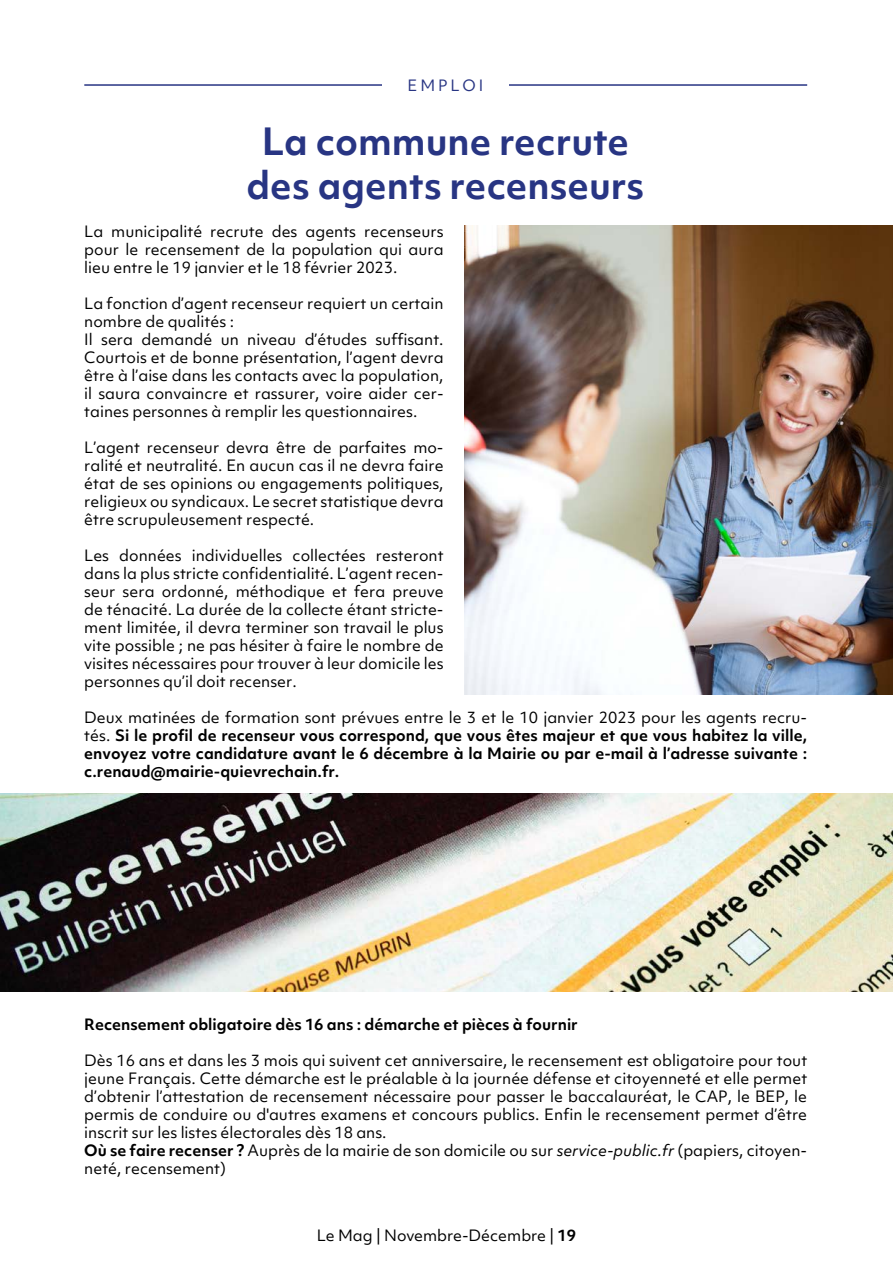
<style>
.page{position:relative;width:893px;height:1263px;background:#fff}
.page>*{position:absolute;margin:0;border:0;box-sizing:border-box;transform-origin:0 0}
.t1{font:700 36px/43.2px "Objektiv Mk 1";color:#283583;text-align:center}
.t2{font:15px/18px "Objektiv Mk 1";color:#000;text-align:justify}
.t3{font:700 15px/18px "Objektiv Mk 1";color:#000;text-align:justify}
.t4{font:15px "Objektiv Mk 1";letter-spacing:.2em;color:#283583}
.s1{font-weight:400}
.s2{font-weight:700}
.s3{font-style:italic}
</style>
<div class="page">
<hr style="left:84px;top:84px;width:723px;height:2px;background:#283583">
<div style="left:382px;top:62px;width:127px;height:46px;background:#fff"></div>
<img style="left:465px;top:225px;width:428px;height:469px">
<img style="left:0;top:793px;width:893px;height:198px">
<p class="t4" style="left:407px;top:75px;width:77px">EMPLOI</p>
<h1 class="t1" style="left:246px;top:119px;width:399px">La commune recrute des agents recenseurs</h1>
<p class="t2" style="left:84px;top:223px;width:361px">La municipalité recrute des agents recenseurs pour le recensement de la population qui aura lieu entre le 19 janvier et le 18 février 2023.</p>
<p class="t2" style="left:84px;top:295px;width:361px;text-align:left">La fonction d’agent recenseur requiert un certain nombre de qualités :<br>Il sera demandé un niveau d’études suffisant.<br>Courtois et de bonne présentation, l’agent devra être à l’aise dans les contacts avec la population, il saura convaincre et rassurer, voire aider cer&shy;taines personnes à remplir les questionnaires.</p>
<p class="t2" style="left:84px;top:439px;width:361px">L’agent recenseur devra être de parfaites mo&shy;ralité et neutralité. En aucun cas il ne devra faire état de ses opinions ou engagements politiques, religieux ou syndicaux. Le secret statistique devra être scrupuleusement respecté.</p>
<p class="t2" style="left:84px;top:547px;width:361px">Les données individuelles collectées resteront dans la plus stricte confidentialité. L’agent recen&shy;seur sera ordonné, méthodique et fera preuve de ténacité. La durée de la collecte étant stricte&shy;ment limitée, il devra terminer son travail le plus vite possible ; ne pas hésiter à faire le nombre de visites nécessaires pour trouver à leur domicile les personnes qu’il doit recenser.</p>
<p class="t3" style="left:84px;top:708px;width:724px"><span class="s1">Deux matinées de formation sont prévues entre le 3 et le 10 janvier 2023 pour les agents recru&shy;tés.</span> Si le profil de recenseur vous correspond, que vous êtes majeur et que vous habitez la ville, envoyez votre candidature avant le 6 décembre à la Mairie ou par e-mail à l’adresse suivante : c.renaud@mairie-quievrechain.fr.</p>
<p class="t3" style="left:84px;top:1014px;width:495px">Recensement obligatoire dès 16 ans : démarche et pièces à fournir</p>
<p class="t2" style="left:84px;top:1051px;width:724px;text-align:left">Dès 16 ans et dans les 3 mois qui suivent cet anniversaire, le recensement est obligatoire pour tout jeune Français. Cette démarche est le préalable à la journée défense et citoyenneté et elle permet d’obtenir l’attestation de recensement nécessaire pour passer le baccalauréat, le CAP, le BEP, le permis de conduire ou d'autres examens et concours publics. Enfin le recensement permet d’être inscrit sur les listes électorales dès 18 ans.<br><span class="s2">Où se faire recenser ?</span> Auprès de la mairie de son domicile ou sur <span class="s3">service-public.fr</span> (papiers, citoyen&shy;neté, recensement)</p>
<p class="t2" style="left:317px;top:1226px;width:261px">Le Mag | Novembre-Décembre | <span class="s2">19</span></p>
</div>
